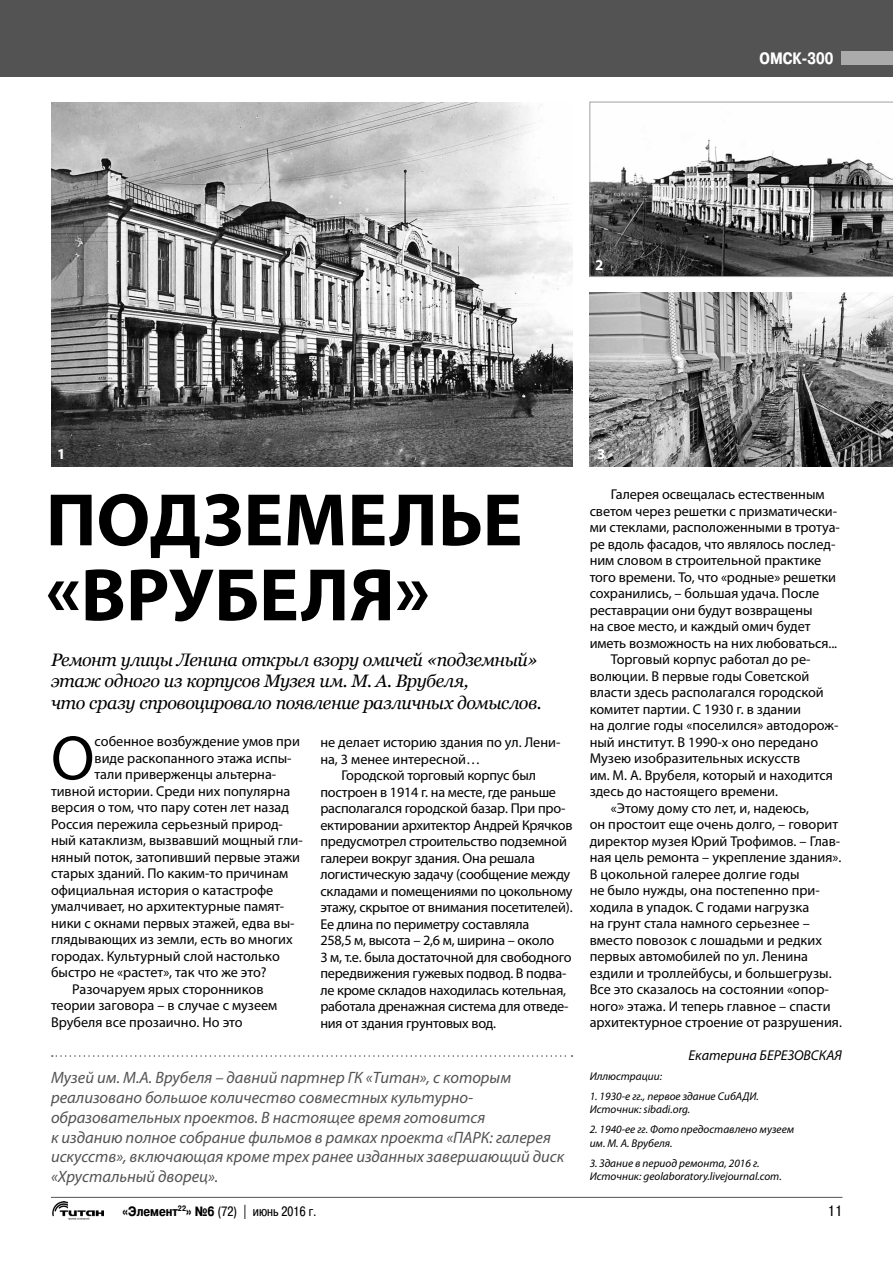
<style>
.page{position:relative;width:893px;height:1263px;background:#fff}
.page>*{position:absolute;margin:0;border:0;box-sizing:border-box;transform-origin:0 0}
.t1{font:700 75px/75px "Myriad Pro";letter-spacing:.015em;color:#000}
.t2{font:63.15px "Myriad Pro";color:#000}
.t3{font:italic 18px/21.6px "Georgia";letter-spacing:-.03em;color:#000}
.t4{font:italic 16.5px/19.8px "Myriad Pro";color:#535353}
.t5{font:700 16.5px "Pragmatica Condensed Cyr";color:#fff}
.t6{font:700 15px "Myriad Pro";color:#fff}
.t7{font:15px "Pragmatica Condensed Cyr";color:#000}
.t8{font:14.25px "Myriad Pro";letter-spacing:-.005em;color:#000}
.t9{font:italic 14.25px "Myriad Pro";color:#000}
.t10{font:13.5px "Pragmatica Condensed Cyr";color:#000}
.t11{font:italic 11.25px/13.5px "Myriad Pro";color:#000}
.s1{font-weight:700}
</style>
<div class="page">
<div style="left:0;top:0;width:893px;height:77px;background:#535353"></div>
<div style="left:842px;top:51px;width:51px;height:13px;background:#ababab"></div>
<hr style="left:51px;top:1197px;width:791px;height:1px;background:#535353">
<img style="left:52px;top:1201px;width:51px;height:18px">
<img style="left:51px;top:102px;width:522px;height:364px">
<img style="left:590px;top:292px;width:303px;height:174px">
<svg style="left:590px;top:102px;width:303px;height:175px"></svg>
<svg style="left:52px;top:1055px;width:520px;height:2px"></svg>
<p class="t5" style="left:759px;top:49px;width:75px">ОМСК-300</p>
<p class="t6" style="left:595px;top:255px;width:10px">2</p>
<p class="t6" style="left:57px;top:444px;width:10px">1</p>
<h1 class="t1" style="left:46px;top:480px;width:478px">Подземелье «Врубеля»</h1>
<p class="t3" style="left:51px;top:649px;width:492px">Ремонт улицы Ленина открыл взору омичей «подземный» этаж одного из корпусов Музея им. М. А. Врубеля,<br>что сразу спровоцировало появление различных домыслов.</p>
<p class="t8" style="left:320px;top:733px;width:242px">не делает историю здания по ул. Лени-</p>
<p class="t8" style="left:320px;top:750px;width:161px">на, 3 менее интересной…</p>
<p class="t8" style="left:342px;top:766px;width:196px">Городской торговый корпус был</p>
<p class="t8" style="left:320px;top:783px;width:237px">построен в 1914 г. на месте, где раньше</p>
<p class="t8" style="left:320px;top:799px;width:247px">располагался городской базар. При про-</p>
<p class="t8" style="left:320px;top:816px;width:254px">ектировании архитектор Андрей Крячков</p>
<p class="t8" style="left:320px;top:832px;width:248px">предусмотрел строительство подземной</p>
<p class="t8" style="left:320px;top:849px;width:216px">галереи вокруг здания. Она решала</p>
<p class="t8" style="left:320px;top:865px;width:251px">логистическую задачу (сообщение между</p>
<p class="t8" style="left:320px;top:882px;width:254px">складами и помещениями по цокольному</p>
<p class="t8" style="left:320px;top:898px;width:254px">этажу, скрытое от внимания посетителей).</p>
<p class="t8" style="left:320px;top:915px;width:210px">Ее длина по периметру составляла</p>
<p class="t8" style="left:320px;top:931px;width:235px">258,5 м, высота – 2,6 м, ширина – около</p>
<p class="t8" style="left:320px;top:948px;width:253px">3 м, т.е. была достаточной для свободного</p>
<p class="t8" style="left:320px;top:964px;width:248px">передвижения гужевых подвод. В подва-</p>
<p class="t8" style="left:320px;top:981px;width:247px">ле кроме складов находилась котельная,</p>
<p class="t8" style="left:320px;top:997px;width:250px">работала дренажная система для отведе-</p>
<p class="t8" style="left:320px;top:1014px;width:177px">ния от здания грунтовых вод.</p>
<h2 class="t2" style="left:51px;top:719px;width:45px">О</h2>
<p class="t8" style="left:95px;top:733px;width:207px">собенное возбуждение умов при</p>
<p class="t8" style="left:95px;top:749px;width:199px">виде раскопанного этажа испы-</p>
<p class="t8" style="left:95px;top:766px;width:183px">тали приверженцы альтерна-</p>
<p class="t8" style="left:51px;top:782px;width:241px">тивной истории. Среди них популярна</p>
<p class="t8" style="left:51px;top:799px;width:240px">версия о том, что пару сотен лет назад</p>
<p class="t8" style="left:51px;top:815px;width:234px">Россия пережила серьезный природ-</p>
<p class="t8" style="left:51px;top:832px;width:253px">ный катаклизм, вызвавший мощный гли-</p>
<p class="t8" style="left:51px;top:848px;width:251px">няный поток, затопивший первые этажи</p>
<p class="t8" style="left:51px;top:865px;width:239px">старых зданий. По каким-то причинам</p>
<p class="t8" style="left:51px;top:881px;width:224px">официальная история о катастрофе</p>
<p class="t8" style="left:51px;top:898px;width:235px">умалчивает, но архитектурные памят-</p>
<p class="t8" style="left:51px;top:914px;width:245px">ники с окнами первых этажей, едва вы-</p>
<p class="t8" style="left:51px;top:931px;width:243px">глядывающих из земли, есть во многих</p>
<p class="t8" style="left:51px;top:947px;width:230px">городах. Культурный слой настолько</p>
<p class="t8" style="left:51px;top:964px;width:217px">быстро не «растет», так что же это?</p>
<p class="t8" style="left:72px;top:980px;width:193px">Разочаруем ярых сторонников</p>
<p class="t8" style="left:51px;top:997px;width:228px">теории заговора – в случае с музеем</p>
<p class="t8" style="left:51px;top:1013px;width:193px">Врубеля все прозаично. Но это</p>
<p class="t4" style="left:51px;top:1067px;width:515px">Музей им. М.А. Врубеля – давний партнер ГК «Титан», с которым реализовано большое количество совместных культурно&shy;образовательных проектов. В настоящее время готовится<br>к изданию полное собрание фильмов в рамках проекта «ПАРК: галерея искусств», включающая кроме трех ранее изданных завершающий диск «Хрустальный дворец».</p>
<p class="t6" style="left:597px;top:444px;width:10px">3</p>
<p class="t8" style="left:611px;top:485px;width:215px">Галерея освещалась естественным</p>
<p class="t8" style="left:590px;top:502px;width:249px">светом через решетки с призматически-</p>
<p class="t8" style="left:590px;top:518px;width:252px">ми стеклами, расположенными в тротуа-</p>
<p class="t8" style="left:590px;top:535px;width:247px">ре вдоль фасадов, что являлось послед-</p>
<p class="t8" style="left:590px;top:551px;width:233px">ним словом в строительной практике</p>
<p class="t8" style="left:590px;top:568px;width:248px">того времени. То, что «родные» решетки</p>
<p class="t8" style="left:590px;top:584px;width:231px">сохранились, – большая удача. После</p>
<p class="t8" style="left:590px;top:601px;width:224px">реставрации они будут возвращены</p>
<p class="t8" style="left:590px;top:617px;width:222px">на свое место, и каждый омич будет</p>
<p class="t8" style="left:590px;top:634px;width:249px">иметь возможность на них любоваться...</p>
<p class="t8" style="left:611px;top:650px;width:201px">Торговый корпус работал до ре-</p>
<p class="t8" style="left:590px;top:667px;width:221px">волюции. В первые годы Советской</p>
<p class="t8" style="left:590px;top:683px;width:236px">власти здесь располагался городской</p>
<p class="t8" style="left:590px;top:700px;width:213px">комитет партии. С 1930 г. в здании</p>
<p class="t8" style="left:590px;top:716px;width:250px">на долгие годы «поселился» автодорож-</p>
<p class="t8" style="left:590px;top:733px;width:230px">ный институт. В 1990-х оно передано</p>
<p class="t8" style="left:590px;top:749px;width:212px">Музею изобразительных искусств</p>
<p class="t8" style="left:590px;top:766px;width:245px">им. М. А. Врубеля, который и находится</p>
<p class="t8" style="left:590px;top:782px;width:190px">здесь до настоящего времени.</p>
<p class="t8" style="left:611px;top:799px;width:200px">«Этому дому сто лет, и, надеюсь,</p>
<p class="t8" style="left:590px;top:815px;width:250px">он простоит еще очень долго, – говорит</p>
<p class="t8" style="left:590px;top:832px;width:252px">директор музея Юрий Трофимов. – Глав-</p>
<p class="t8" style="left:590px;top:848px;width:253px">ная цель ремонта – укрепление здания».</p>
<p class="t8" style="left:590px;top:865px;width:211px">В цокольной галерее долгие годы</p>
<p class="t8" style="left:590px;top:881px;width:231px">не было нужды, она постепенно при-</p>
<p class="t8" style="left:590px;top:898px;width:221px">ходила в упадок. С годами нагрузка</p>
<p class="t8" style="left:590px;top:914px;width:222px">на грунт стала намного серьезнее –</p>
<p class="t8" style="left:590px;top:931px;width:234px">вместо повозок с лошадьми и редких</p>
<p class="t8" style="left:590px;top:947px;width:220px">первых автомобилей по ул. Ленина</p>
<p class="t8" style="left:590px;top:964px;width:243px">ездили и троллейбусы, и большегрузы.</p>
<p class="t8" style="left:590px;top:980px;width:241px">Все это сказалось на состоянии «опор-</p>
<p class="t8" style="left:590px;top:997px;width:242px">ного» этажа. И теперь главное – спасти</p>
<p class="t8" style="left:590px;top:1013px;width:254px">архитектурное строение от разрушения.</p>
<p class="t9" style="left:688px;top:1046px;width:155px">Екатерина БЕРЕЗОВСКАЯ</p>
<p class="t11" style="left:590px;top:1069px;width:74px">Иллюстрации:</p>
<p class="t11" style="left:590px;top:1089px;width:171px">1. 1930-е гг., первое здание СибАДИ.<br>Источник: sibadi.org.</p>
<p class="t11" style="left:590px;top:1122px;width:206px">2. 1940-ее гг. Фото предоставлено музеем им. М. А. Врубеля.</p>
<p class="t11" style="left:590px;top:1156px;width:194px">3. Здание в период ремонта, 2016 г.<br>Источник: geolaboratory.livejournal.com.</p>
<p class="t10" style="left:123px;top:1203px;width:195px"><span class="s1">«Элемент</span><sup>22</sup><span class="s1">» №6</span> (72) | июнь 2016 г.</p>
<p class="t7" style="left:828px;top:1203px;width:16px">11</p>
</div>
